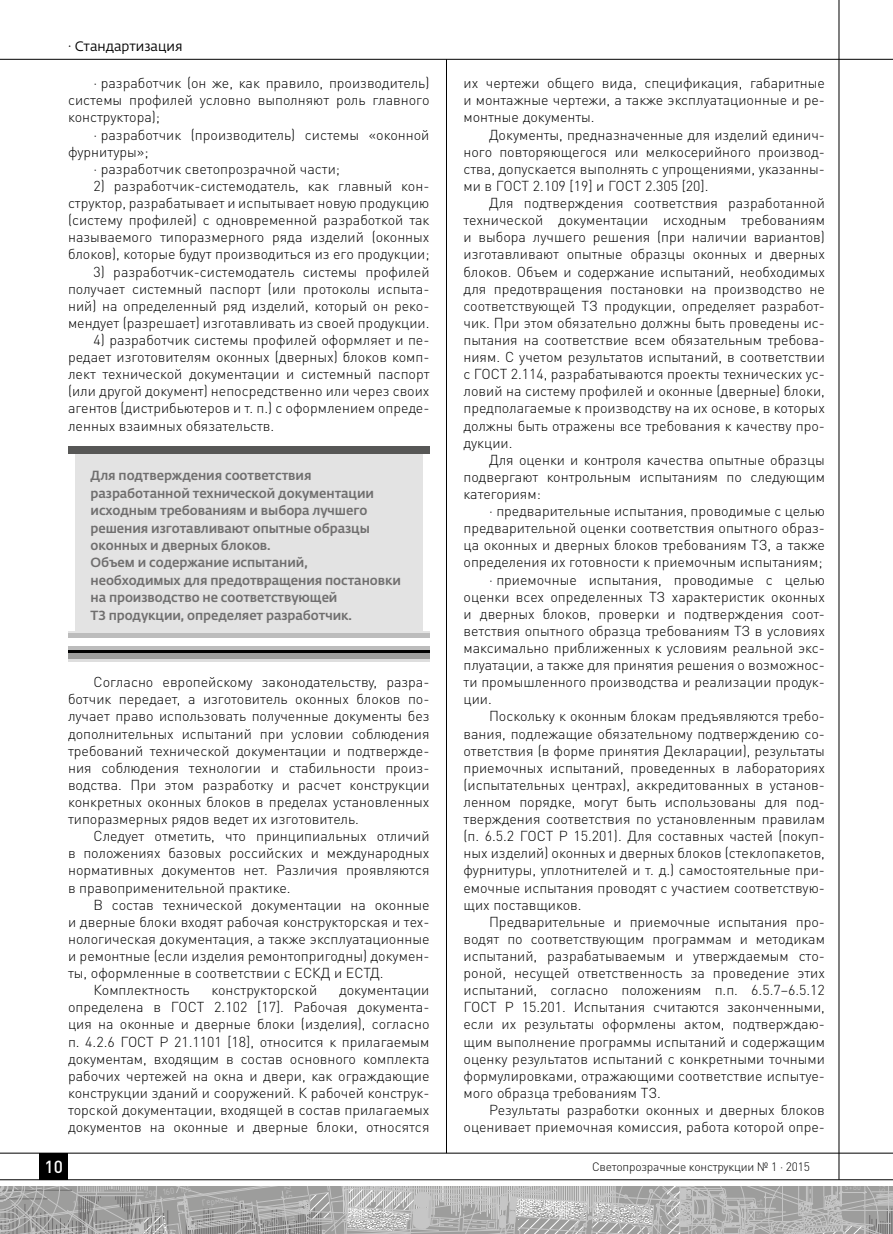
<style>
.page{position:relative;width:893px;height:1234px;background:#fff}
.page>*{position:absolute;margin:0;border:0;box-sizing:border-box;transform-origin:0 0}
.t1{font:500 17.25px "DIN Pro";color:#fff}
.t2{font:300 14.25px/17.1px "DIN Pro";color:#000;text-align:justify}
.t3{font:13.5px "Fedra Sans Pro Book LF";color:#000}
.t4{font:13.2px/17.4px "Fedra Sans Pro Medium LF";letter-spacing:-.005em;color:#706f6f}
.t5{font:300 12px "DIN Pro";letter-spacing:-.015em;color:#000}
.t6{font:9px "GOST 2.304 81 type B";color:#bcbcbc}
.t7{font:8.1px "GOST 2.304 81 type B";color:#bcbcbc}
</style>
<div class="page">
<hr style="left:0;top:1179px;width:893px;height:1px;background:#000">
<hr style="left:0;top:1152px;width:893px;height:1px;background:#000">
<div style="left:39px;top:1152px;width:29px;height:27px;background:#000"></div>
<hr style="left:839px;top:0;width:1px;height:1179px;background:#000">
<hr style="left:0;top:59px;width:893px;height:1px;background:#000">
<hr style="left:446px;top:59px;width:1px;height:1093px;background:#000">
<div style="left:75px;top:453px;width:348px;height:193px;background:#e3e3e3"></div>
<div style="left:68px;top:446px;width:361px;height:7px;background:#575756"></div>
<div style="left:68px;top:631px;width:361px;height:6px;background:#e3e3e3"></div>
<svg style="left:68px;top:658px;width:361px;height:3px"></svg>
<svg style="left:68px;top:652px;width:361px;height:6px;background:#828282"></svg>
<svg style="left:68px;top:633px;width:361px;height:16px;background:#c4c4c4"></svg>
<hr style="left:68px;top:649px;width:361px;height:3px;background:#000">
<div style="left:68px;top:637px;width:361px;height:8px;background:#fff"></div>
<svg style="left:0;top:1186px;width:893px;height:48px;background:#adadad"></svg>
<p class="t3" style="left:68px;top:37px;width:116px">· Стандартизация</p>
<p class="t2" style="left:68px;top:73px;width:363px;text-indent:26px">· разработчик (он же, как правило, производитель) системы профилей условно выполняют роль главного конструктора);</p>
<p class="t2" style="left:94px;top:125px;width:337px">· разработчик (производитель) системы «оконной</p>
<p class="t2" style="left:68px;top:142px;width:82px">фурнитуры»;</p>
<p class="t2" style="left:94px;top:159px;width:248px">· разработчик светопрозрачной части;</p>
<p class="t2" style="left:68px;top:176px;width:363px;text-indent:26px">2) разработчик-системодатель, как главный кон&shy;структор, разрабатывает и испытывает новую продукцию (систему профилей) с одновременной разработкой так называемого типоразмерного ряда изделий (оконных блоков), которые будут производиться из его продукции;</p>
<p class="t2" style="left:68px;top:261px;width:363px;text-indent:26px">3) разработчик-системодатель системы профилей получает системный паспорт (или протоколы испыта&shy;ний) на определенный ряд изделий, который он реко&shy;мендует (разрешает) изготавливать из своей продукции.</p>
<p class="t2" style="left:68px;top:330px;width:363px;text-indent:26px">4) разработчик системы профилей оформляет и пе&shy;редает изготовителям оконных (дверных) блоков комп&shy;лект технической документации и системный паспорт (или другой документ) непосредственно или через своих агентов (дистрибьютеров и т. п.) с оформлением опреде&shy;ленных взаимных обязательств.</p>
<p class="t4" style="left:91px;top:466px;width:312px">Для подтверждения соответствия разработанной технической документации исходным требованиям и выбора лучшего решения изготавливают опытные образцы оконных и дверных блоков.<br>Объем и содержание испытаний, необходимых для предотвращения постановки на производство не соответствующей<br>ТЗ продукции, определяет разработчик.</p>
<p class="t2" style="left:68px;top:672px;width:363px;text-indent:26px">Согласно европейскому законодательству, разра&shy;ботчик передает, а изготовитель оконных блоков по&shy;лучает право использовать полученные документы без дополнительных испытаний при условии соблюдения требований технической документации и подтвержде&shy;ния соблюдения технологии и стабильности произ&shy;водства. При этом разработку и расчет конструкции конкретных оконных блоков в пределах установленных типоразмерных рядов ведет их изготовитель.</p>
<p class="t2" style="left:68px;top:826px;width:363px;text-indent:26px">Следует отметить, что принципиальных отличий в положениях базовых российских и международных нормативных документов нет. Различия проявляются в правоприменительной практике.</p>
<p class="t2" style="left:94px;top:894px;width:337px">В состав технической документации на оконные</p>
<p class="t2" style="left:68px;top:911px;width:363px">и дверные блоки входят рабочая конструкторская и тех-</p>
<p class="t2" style="left:68px;top:928px;width:363px">нологическая документация, а также эксплуатационные</p>
<p class="t2" style="left:68px;top:945px;width:363px">и ремонтные (если изделия ремонтопригодны) докумен-</p>
<p class="t2" style="left:68px;top:962px;width:317px">ты, оформленные в соответствии с ЕСКД и ЕСТД.</p>
<p class="t2" style="left:94px;top:980px;width:98px">Комплектность</p>
<p class="t2" style="left:211px;top:980px;width:107px">конструкторской</p>
<p class="t2" style="left:68px;top:980px;width:363px;text-indent:271px">документации определена в ГОСТ 2.102 [17]. Рабочая документа&shy;ция на оконные и дверные блоки (изделия), согласно п. 4.2.6 ГОСТ Р 21.1101 [18], относится к прилагаемым документам, входящим в состав основного комплекта рабочих чертежей на окна и двери, как ограждающие конструкции зданий и сооружений. К рабочей конструк&shy;торской документации, входящей в состав прилагаемых документов на оконные и дверные блоки, относятся</p>
<p class="t1" style="left:45px;top:1152px;width:20px">10</p>
<p class="t6" style="left:262px;top:1218px;width:17px;rotate:-8deg">2210</p>
<p class="t6" style="left:296px;top:1214px;width:20px;rotate:82deg">110 4</p>
<p class="t2" style="left:463px;top:73px;width:363px">их чертежи общего вида, спецификация, габаритные и монтажные чертежи, а также эксплуатационные и ре&shy;монтные документы.</p>
<p class="t2" style="left:463px;top:125px;width:363px;text-indent:26px">Документы, предназначенные для изделий единич&shy;ного повторяющегося или мелкосерийного производ&shy;ства, допускается выполнять с упрощениями, указанны&shy;ми в ГОСТ 2.109 [19] и ГОСТ 2.305 [20].</p>
<p class="t2" style="left:463px;top:193px;width:363px;text-indent:26px">Для подтверждения соответствия разработанной технической документации исходным требованиям и выбора лучшего решения (при наличии вариантов) изготавливают опытные образцы оконных и дверных блоков. Объем и содержание испытаний, необходимых для предотвращения постановки на производство не соответствующей ТЗ продукции, определяет разработ&shy;чик. При этом обязательно должны быть проведены ис&shy;пытания на соответствие всем обязательным требова&shy;ниям. С учетом результатов испытаний, в соответствии с ГОСТ 2.114, разрабатываются проекты технических ус&shy;ловий на систему профилей и оконные (дверные) блоки, предполагаемые к производству на их основе, в которых должны быть отражены все требования к качеству про&shy;дукции.</p>
<p class="t2" style="left:463px;top:449px;width:363px;text-indent:26px">Для оценки и контроля качества опытные образцы подвергают контрольным испытаниям по следующим категориям:</p>
<p class="t2" style="left:489px;top:501px;width:337px">· предварительные испытания, проводимые с целью</p>
<p class="t2" style="left:463px;top:518px;width:363px">предварительной оценки соответствия опытного образ-</p>
<p class="t2" style="left:463px;top:535px;width:363px">ца оконных и дверных блоков требованиям ТЗ, а также</p>
<p class="t2" style="left:463px;top:552px;width:361px">определения их готовности к приемочным испытаниям;</p>
<p class="t2" style="left:489px;top:569px;width:337px">· приемочные испытания, проводимые с целью</p>
<p class="t2" style="left:463px;top:586px;width:363px">оценки всех определенных ТЗ характеристик оконных</p>
<p class="t2" style="left:463px;top:603px;width:363px">и дверных блоков, проверки и подтверждения соот-</p>
<p class="t2" style="left:463px;top:620px;width:363px">ветствия опытного образца требованиям ТЗ в условиях</p>
<p class="t2" style="left:463px;top:638px;width:363px">максимально приближенных к условиям реальной экс-</p>
<p class="t2" style="left:463px;top:655px;width:363px">плуатации, а также для принятия решения о возможнос-</p>
<p class="t2" style="left:463px;top:672px;width:363px">ти промышленного производства и реализации продук-</p>
<p class="t2" style="left:463px;top:689px;width:30px">ции.</p>
<p class="t2" style="left:489px;top:706px;width:337px">Поскольку к оконным блокам предъявляются требо-</p>
<p class="t2" style="left:463px;top:723px;width:363px">вания, подлежащие обязательному подтверждению со-</p>
<p class="t2" style="left:463px;top:740px;width:363px">ответствия (в форме принятия Декларации), результаты</p>
<p class="t2" style="left:463px;top:757px;width:363px">приемочных испытаний, проведенных в лабораториях</p>
<p class="t2" style="left:463px;top:774px;width:363px">(испытательных центрах), аккредитованных в установ-</p>
<p class="t2" style="left:463px;top:791px;width:363px">ленном порядке, могут быть использованы для под-</p>
<p class="t2" style="left:463px;top:809px;width:363px">тверждения соответствия по установленным правилам</p>
<p class="t2" style="left:463px;top:826px;width:363px">(п. 6.5.2 ГОСТ Р 15.201). Для составных частей (покуп-</p>
<p class="t2" style="left:463px;top:843px;width:363px">ных изделий) оконных и дверных блоков (стеклопакетов,</p>
<p class="t2" style="left:463px;top:860px;width:363px">фурнитуры, уплотнителей и т. д.) самостоятельные при-</p>
<p class="t2" style="left:463px;top:877px;width:363px">емочные испытания проводят с участием соответствую-</p>
<p class="t2" style="left:463px;top:894px;width:120px">щих поставщиков.</p>
<p class="t2" style="left:489px;top:911px;width:337px">Предварительные и приемочные испытания про-</p>
<p class="t2" style="left:463px;top:928px;width:363px">водят по соответствующим программам и методикам</p>
<p class="t2" style="left:463px;top:945px;width:363px">испытаний, разрабатываемым и утверждаемым сто-</p>
<p class="t2" style="left:463px;top:962px;width:363px">роной, несущей ответственность за проведение этих</p>
<p class="t2" style="left:463px;top:980px;width:363px">испытаний, согласно положениям п.п. 6.5.7–6.5.12</p>
<p class="t2" style="left:463px;top:997px;width:363px">ГОСТ Р 15.201. Испытания считаются законченными,</p>
<p class="t2" style="left:463px;top:1014px;width:363px">если их результаты оформлены актом, подтверждаю-</p>
<p class="t2" style="left:463px;top:1031px;width:363px">щим выполнение программы испытаний и содержащим</p>
<p class="t2" style="left:463px;top:1048px;width:363px">оценку результатов испытаний с конкретными точными</p>
<p class="t2" style="left:463px;top:1065px;width:363px">формулировками, отражающими соответствие испытуе-</p>
<p class="t2" style="left:463px;top:1082px;width:199px">мого образца требованиям ТЗ.</p>
<p class="t2" style="left:489px;top:1099px;width:337px">Результаты разработки оконных и дверных блоков</p>
<p class="t2" style="left:463px;top:1116px;width:363px">оценивает приемочная комиссия, работа которой опре-</p>
<p class="t5" style="left:592px;top:1156px;width:220px">Светопрозрачные конструкции № 1 · 2015</p>
<p class="t7" style="left:878px;top:1194px;width:12px;rotate:-90deg">152</p>
</div>
